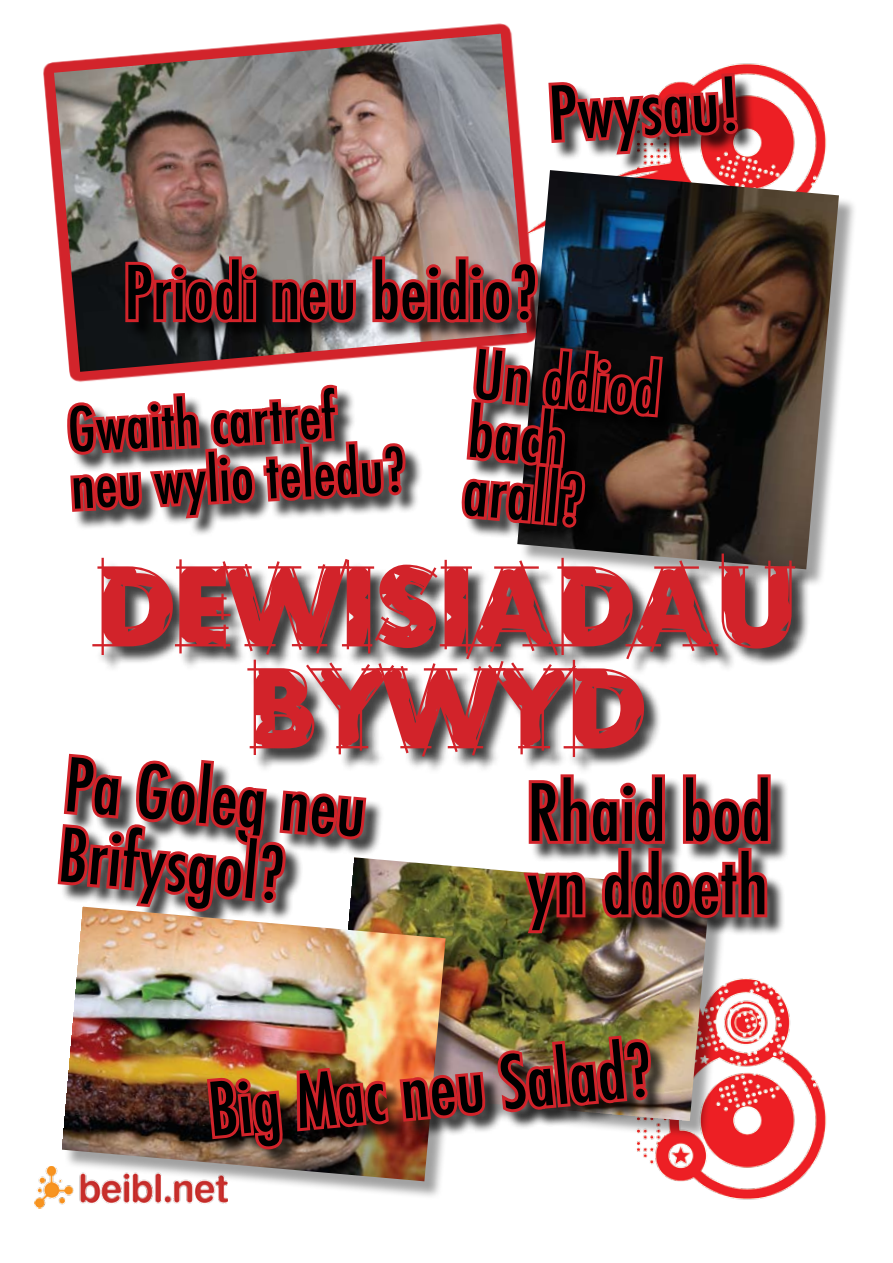
<style>
.page{position:relative;width:893px;height:1263px;background:#fff}
.page>*{position:absolute;margin:0;border:0;box-sizing:border-box;transform-origin:0 0}
.t1{font:111px/102px "Rough Draft";color:#d2232a;text-align:center}
.t2{font:500 condensed 76.5px/73.5px "Futura";color:#000}
.t3{font:500 condensed 72px/70.5px "Futura";color:#000}
.t4{font:500 condensed 66px/58.5px "Futura";color:#000}
.t5{font:500 condensed 60px/57px "Futura";color:#000}
</style>
<div class="page">
<img style="left:741px;top:63px;width:48px;height:12px">
<img style="left:735px;top:997px;width:92px;height:144px">
<img style="left:741px;top:231px;width:98px;height:117px">
<div style="left:464px;top:348px;width:429px;height:277px;background:#000;opacity:.75"></div>
<div style="left:550px;top:75px;width:343px;height:156px;background:#000;opacity:.75"></div>
<img style="left:34px;top:1166px;width:20px;height:43px">
<div style="left:95px;top:556px;width:798px;height:268px;background:#000;opacity:.75"></div>
<img style="left:62px;top:23px;width:679px;height:689px">
<img style="left:487px;top:869px;width:223px;height:168px">
<div style="left:209px;top:1037px;width:614px;height:193px;background:#000;opacity:.75"></div>
<img style="left:54px;top:750px;width:433px;height:480px">
<img style="left:493px;top:1032px;width:159px;height:82px">
<div style="left:526px;top:776px;width:367px;height:221px;background:#000;opacity:.75"></div>
<img style="left:520px;top:771px;width:254px;height:165px">
<p class="t3" style="left:547px;top:79px;width:192px;rotate:-3deg">Pwysau!</p>
<p class="t3" style="left:124px;top:258px;width:416px">Priodi neu beidio?</p>
<p class="t5" style="left:66px;top:402px;width:337px;rotate:-3deg">Gwaith cartref neu wylio teledu?</p>
<p class="t4" style="left:476px;top:345px;width:189px;rotate:5deg">Un ddiod bach arall?</p>
<h1 class="t1" style="left:96px;top:552px;width:702px">DEWISIADAU<br>BYWYD</h1>
<p class="t3" style="left:68px;top:749px;width:303px;rotate:5deg">Pa Goleg neu<br>Brifysgol?</p>
<p class="t2" style="left:527px;top:776px;width:246px">Rhaid bod yn ddoeth</p>
<p class="t3" style="left:206px;top:1074px;width:447px;rotate:-5deg">Big Mac neu Salad?</p>
</div>
